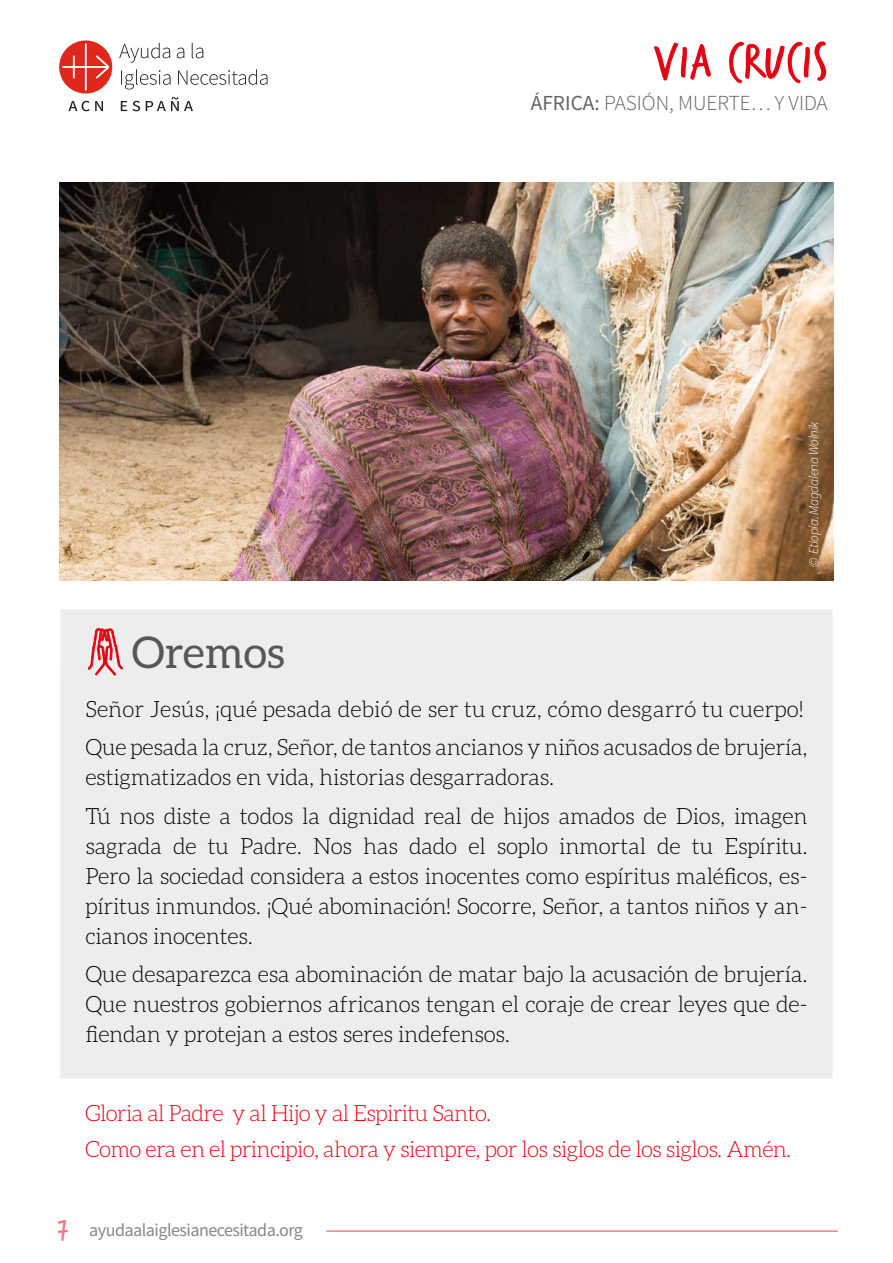
<style>
.page{position:relative;width:893px;height:1263px;background:#fff}
.page>*{position:absolute;margin:0;border:0;box-sizing:border-box;transform-origin:0 0}
.t1{font:52.05px "Trash Hand";letter-spacing:.04em;color:#e30613}
.t2{font:43.95px "Aleo";color:#575756}
.t3{font:300 22.5px/30px "Aleo";letter-spacing:-.01em;color:#000}
.t4{font:300 22.5px/36px "Aleo";letter-spacing:-.03em;color:#e30613}
.t5{font:300 21.45px "Source Sans Pro";color:#646363}
.t6{font:18px "Source Sans Pro";letter-spacing:-.03em;color:#878787}
.t7{font:italic 300 13.5px "Source Sans Pro";letter-spacing:-.03em;color:#fff}
.s1{font-weight:400}
.s2{font-family:"ain";font-size:54px;color:#e30613}
.s3{font-family:"Trash Hand";font-size:28.5px;color:#ea444e}
</style>
<div class="page">
<svg style="left:119px;top:43px;width:149px;height:68px"></svg>
<svg style="left:68px;top:101px;width:35px;height:10px"></svg>
<svg style="left:59px;top:40px;width:53px;height:54px"></svg>
<svg style="left:62px;top:43px;width:47px;height:48px"></svg>
<hr style="left:326px;top:1231px;width:512px;height:1px;background:#ea444e">
<div style="left:60px;top:610px;width:773px;height:468px;background:#ededed"></div>
<img style="left:60px;top:182px;width:773px;height:398px">
<h1 class="t1" style="left:653px;top:36px;width:176px">VIA CRUCIS</h1>
<p class="t5" style="left:531px;top:90px;width:298px"><span class="s1">ÁFRICA:</span> PASIÓN, MUERTE… Y VIDA</p>
<h2 class="t2" style="left:79px;top:627px;width:208px"><span class="s2">y</span>Oremos</h2>
<p class="t7" style="left:805px;top:567px;width:147px;rotate:-90deg">© Etiopía. Magdalena Wolnik</p>
<p class="t3" style="left:85px;top:690px;width:724px;line-height:38.5px">Señor Jesús, ¡qué pesada debió de ser tu cruz, cómo desgarró tu cuerpo!<br>Que pesada la cruz, Señor, de tantos ancianos y niños acusados de brujería,</p>
<p class="t3" style="left:85px;top:758px;width:724px;line-height:38.5px">estigmatizados en vida, historias desgarradoras.<br>Tú nos diste a todos la dignidad real de hijos amados de Dios, imagen</p>
<p class="t3" style="left:85px;top:831px;width:724px;text-align:justify">sagrada de tu Padre. Nos has dado el soplo inmortal de tu Espíritu.<br>Pero la sociedad considera a estos inocentes como espíritus maléficos, es&shy;píritus inmundos. ¡Qué abominación! Socorre, Señor, a tantos niños y an&shy;cianos inocentes.</p>
<p class="t3" style="left:85px;top:959px;width:724px;text-align:justify">Que desaparezca esa abominación de matar bajo la acusación de brujería.<br>Que nuestros gobiernos africanos tengan el coraje de crear leyes que de&shy;fiendan y protejan a estos seres indefensos.</p>
<p class="t4" style="left:85px;top:1095px;width:708px">Gloria al Padre y al Hijo y al Espiritu Santo.<br>Como era en el principio, ahora y siempre, por los siglos de los siglos. Amén.</p>
<p class="t6" style="left:57px;top:1218px;width:247px"><span class="s3">7</span> ayudaalaiglesianecesitada.org</p>
</div>
